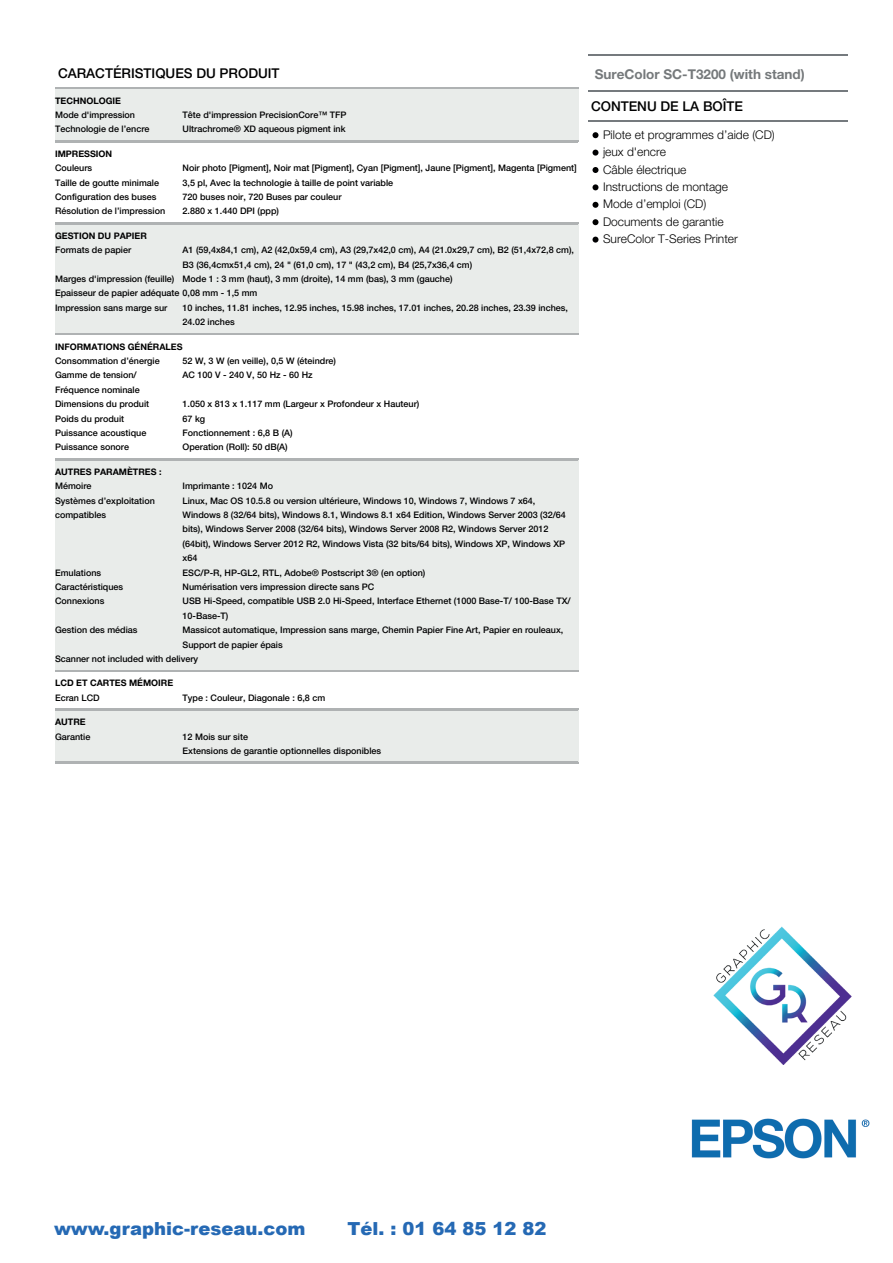
<style>
.page{position:relative;width:893px;height:1263px;background:#fff}
.page>*{position:absolute;margin:0;border:0;box-sizing:border-box;transform-origin:0 0}
.t1{font:900 18px "Arial";color:#2569b4}
.t2{font:500 13.5px "Helvetica Neue";color:#000001}
.t3{font:700 13.5px "Helvetica Neue";color:#75797b}
.t4{font:300 12px/17.4px "Helvetica Neue";color:#000001}
.t5{font:500 9px/14.4px "Helvetica Neue";color:#000001}
.t6{font:700 9px "Helvetica Neue";color:#000001}
</style>
<div class="page">
<img style="left:714px;top:926px;width:138px;height:138px">
<div style="left:55px;top:88px;width:523px;height:52px;background:#e9ecea"></div>
<hr style="left:55px;top:87px;width:523px;height:1px;background:#afb2b3">
<hr style="left:55px;top:88px;width:128px;height:1px;background:#afb2b3">
<hr style="left:183px;top:88px;width:395px;height:1px;background:#afb2b3">
<hr style="left:55px;top:140px;width:523px;height:2px;background:#afb2b3">
<div style="left:55px;top:224px;width:523px;height:109px;background:#e9ecea"></div>
<hr style="left:55px;top:222px;width:523px;height:2px;background:#afb2b3">
<hr style="left:55px;top:333px;width:523px;height:1px;background:#afb2b3">
<hr style="left:55px;top:334px;width:128px;height:1px;background:#afb2b3">
<hr style="left:183px;top:334px;width:395px;height:1px;background:#afb2b3">
<div style="left:55px;top:460px;width:523px;height:210px;background:#e9ecea"></div>
<hr style="left:55px;top:458px;width:523px;height:2px;background:#afb2b3">
<hr style="left:55px;top:670px;width:523px;height:1px;background:#afb2b3">
<hr style="left:55px;top:671px;width:128px;height:1px;background:#afb2b3">
<hr style="left:183px;top:671px;width:395px;height:1px;background:#afb2b3">
<div style="left:55px;top:710px;width:523px;height:52px;background:#e9ecea"></div>
<hr style="left:55px;top:709px;width:128px;height:2px;background:#afb2b3">
<hr style="left:183px;top:709px;width:395px;height:2px;background:#afb2b3">
<hr style="left:55px;top:761px;width:128px;height:2px;background:#afb2b3">
<hr style="left:183px;top:761px;width:395px;height:2px;background:#afb2b3">
<hr style="left:588px;top:54px;width:259px;height:2px;background:#757a7e">
<hr style="left:588px;top:90px;width:259px;height:1px;background:#757a7e">
<hr style="left:588px;top:120px;width:259px;height:1px;background:#757a7e">
<svg style="left:592px;top:132px;width:6px;height:6px"></svg>
<svg style="left:592px;top:150px;width:6px;height:6px"></svg>
<svg style="left:592px;top:167px;width:6px;height:6px"></svg>
<svg style="left:592px;top:184px;width:6px;height:6px"></svg>
<svg style="left:592px;top:202px;width:6px;height:6px"></svg>
<svg style="left:592px;top:219px;width:6px;height:6px"></svg>
<svg style="left:592px;top:237px;width:6px;height:6px"></svg>
<img style="left:691px;top:1118px;width:179px;height:41px">
<h2 class="t2" style="left:58px;top:65px;width:223px">CARACTÉRISTIQUES DU PRODUIT</h2>
<p class="t6" style="left:55px;top:95px;width:67px">TECHNOLOGIE</p>
<p class="t5" style="left:55px;top:107px;width:82px">Mode d'impression</p>
<p class="t5" style="left:183px;top:107px;width:165px">Tête d'impression PrecisionCore™ TFP</p>
<p class="t5" style="left:55px;top:122px;width:96px">Technologie de l’encre</p>
<p class="t5" style="left:183px;top:122px;width:164px">Ultrachrome® XD aqueous pigment ink</p>
<p class="t6" style="left:55px;top:148px;width:59px">IMPRESSION</p>
<p class="t5" style="left:55px;top:161px;width:39px">Couleurs</p>
<p class="t5" style="left:183px;top:161px;width:396px">Noir photo [Pigment], Noir mat [Pigment], Cyan [Pigment], Jaune [Pigment], Magenta [Pigment]</p>
<p class="t5" style="left:55px;top:175px;width:106px">Taille de goutte minimale</p>
<p class="t5" style="left:183px;top:175px;width:212px">3,5 pl, Avec la technologie à taille de point variable</p>
<p class="t5" style="left:55px;top:189px;width:103px">Configuration des buses</p>
<p class="t5" style="left:183px;top:189px;width:160px">720 buses noir, 720 Buses par couleur</p>
<p class="t5" style="left:55px;top:204px;width:112px">Résolution de l’impression</p>
<p class="t5" style="left:183px;top:204px;width:98px">2.880 x 1.440 DPI (ppp)</p>
<p class="t6" style="left:55px;top:230px;width:93px">GESTION DU PAPIER</p>
<p class="t5" style="left:55px;top:243px;width:78px">Formats de papier</p>
<p class="t5" style="left:183px;top:243px;width:393px">A1 (59,4x84,1 cm), A2 (42,0x59,4 cm), A3 (29,7x42,0 cm), A4 (21.0x29,7 cm), B2 (51,4x72,8 cm),</p>
<p class="t5" style="left:183px;top:257px;width:291px">B3 (36,4cmx51,4 cm), 24 " (61,0 cm), 17 " (43,2 cm), B4 (25,7x36,4 cm)</p>
<p class="t5" style="left:55px;top:271px;width:399px">Marges d'impression (feuille) Mode 1 : 3 mm (haut), 3 mm (droite), 14 mm (bas), 3 mm (gauche)</p>
<p class="t5" style="left:55px;top:286px;width:204px">Epaisseur de papier adéquate 0,08 mm - 1,5 mm</p>
<p class="t5" style="left:55px;top:300px;width:114px">Impression sans marge sur</p>
<p class="t5" style="left:183px;top:300px;width:387px">10 inches, 11.81 inches, 12.95 inches, 15.98 inches, 17.01 inches, 20.28 inches, 23.39 inches,<br>24.02 inches</p>
<p class="t6" style="left:55px;top:341px;width:129px">INFORMATIONS GÉNÉRALES</p>
<p class="t5" style="left:55px;top:353px;width:106px">Consommation d’énergie</p>
<p class="t5" style="left:183px;top:353px;width:155px">52 W, 3 W (en veille), 0,5 W (éteindre)</p>
<p class="t5" style="left:55px;top:368px;width:86px">Gamme de tension/<br>Fréquence nominale</p>
<p class="t5" style="left:183px;top:368px;width:132px">AC 100 V - 240 V, 50 Hz - 60 Hz</p>
<p class="t5" style="left:55px;top:397px;width:96px">Dimensions du produit</p>
<p class="t5" style="left:183px;top:397px;width:238px">1.050 x 813 x 1.117 mm (Largeur x Profondeur x Hauteur)</p>
<p class="t5" style="left:55px;top:411px;width:71px">Poids du produit</p>
<p class="t5" style="left:183px;top:411px;width:24px">67 kg</p>
<p class="t5" style="left:55px;top:425px;width:93px">Puissance acoustique</p>
<p class="t5" style="left:183px;top:425px;width:112px">Fonctionnement : 6,8 B (A)</p>
<p class="t5" style="left:55px;top:440px;width:76px">Puissance sonore</p>
<p class="t5" style="left:183px;top:440px;width:107px">Operation (Roll): 50 dB(A)</p>
<p class="t6" style="left:55px;top:466px;width:108px">AUTRES PARAMÈTRES :</p>
<p class="t5" style="left:55px;top:479px;width:38px">Mémoire</p>
<p class="t5" style="left:183px;top:479px;width:92px">Imprimante : 1024 Mo</p>
<p class="t5" style="left:55px;top:493px;width:101px">Systèmes d’exploitation compatibles</p>
<p class="t5" style="left:183px;top:493px;width:385px">Linux, Mac OS 10.5.8 ou version ultérieure, Windows 10, Windows 7, Windows 7 x64, Windows 8 (32/64 bits), Windows 8.1, Windows 8.1 x64 Edition, Windows Server 2003 (32/64 bits), Windows Server 2008 (32/64 bits), Windows Server 2008 R2, Windows Server 2012 (64bit), Windows Server 2012 R2, Windows Vista (32 bits/64 bits), Windows XP, Windows XP x64</p>
<p class="t5" style="left:55px;top:565px;width:48px">Emulations</p>
<p class="t5" style="left:183px;top:565px;width:244px">ESC/P-R, HP-GL2, RTL, Adobe® Postscript 3® (en option)</p>
<p class="t5" style="left:55px;top:579px;width:70px">Caractéristiques</p>
<p class="t5" style="left:183px;top:579px;width:193px">Numérisation vers impression directe sans PC</p>
<p class="t5" style="left:55px;top:594px;width:51px">Connexions</p>
<p class="t5" style="left:183px;top:594px;width:390px">USB Hi-Speed, compatible USB 2.0 Hi-Speed, Interface Ethernet (1000 Base-T/ 100-Base TX/<br>10-Base-T)</p>
<p class="t5" style="left:55px;top:623px;width:84px">Gestion des médias</p>
<p class="t5" style="left:183px;top:623px;width:382px">Massicot automatique, Impression sans marge, Chemin Papier Fine Art, Papier en rouleaux,</p>
<p class="t5" style="left:183px;top:637px;width:102px">Support de papier épais</p>
<p class="t5" style="left:55px;top:651px;width:145px">Scanner not included with delivery</p>
<p class="t6" style="left:55px;top:678px;width:120px">LCD ET CARTES MÉMOIRE</p>
<p class="t5" style="left:55px;top:690px;width:46px">Ecran LCD</p>
<p class="t5" style="left:183px;top:690px;width:144px">Type : Couleur, Diagonale : 6,8 cm</p>
<p class="t6" style="left:55px;top:716px;width:32px">AUTRE</p>
<p class="t5" style="left:55px;top:729px;width:37px">Garantie</p>
<p class="t5" style="left:183px;top:729px;width:200px">12 Mois sur site<br>Extensions de garantie optionnelles disponibles</p>
<h2 class="t3" style="left:595px;top:66px;width:212px">SureColor SC-T3200 (with stand)</h2>
<h2 class="t2" style="left:591px;top:98px;width:154px">CONTENU DE LA BOÎTE</h2>
<h3 class="t4" style="left:603px;top:126px;width:173px">Pilote et programmes d’aide (CD) jeux d'encre<br>Câble électrique<br>Instructions de montage<br>Mode d’emploi (CD)<br>Documents de garantie<br>SureColor T-Series Printer</h3>
<h1 class="t1" style="left:54px;top:1215px;width:253px">www.graphic-reseau.com</h1>
<h1 class="t1" style="left:348px;top:1215px;width:201px">Tél. : 01 64 85 12 82</h1>
</div>
